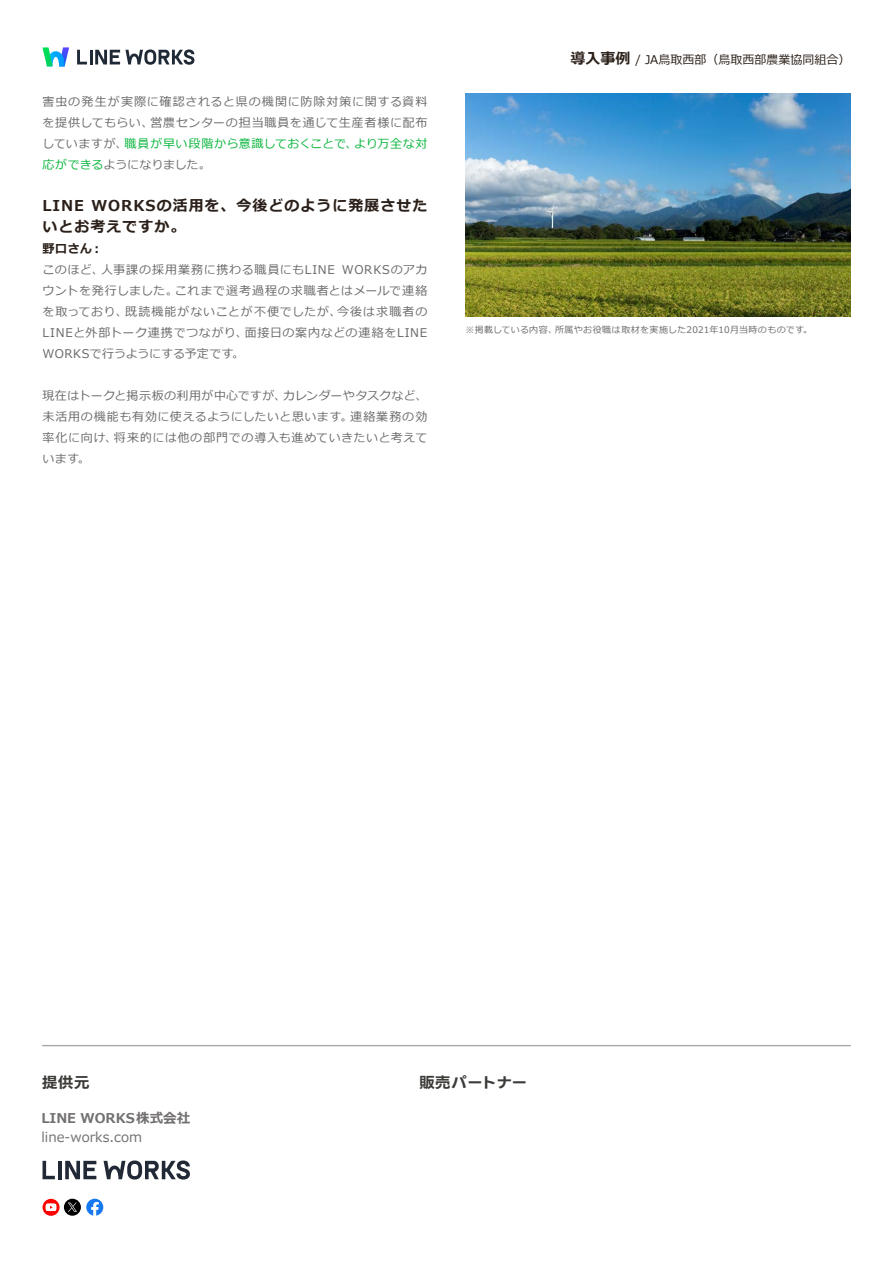
<style>
.page{position:relative;width:893px;height:1263px;background:#fff}
.page>*{position:absolute;margin:0;border:0;box-sizing:border-box;transform-origin:0 0}
.t1{font:700 15px/21px "Meiryo";letter-spacing:.065em;color:#2b2019}
.t2{font:700 15px "LINE Seed JP OTF";color:#3d3b38;scale:1.06 1}
.t3{font:13.5px "Meiryo";color:#737070}
.t4{font:700 13.5px "Meiryo";color:#737070}
.t5{font:12px/21px "Meiryo";letter-spacing:.05em;color:#6a6a6a}
.t6{font:12px "Meiryo";letter-spacing:.07em;color:#6a6a6a}
.t7{font:12px "Meiryo";letter-spacing:.04em;color:#07b53b}
.t8{font:12px/21px "Meiryo";letter-spacing:.005em;color:#6a6a6a}
.t9{font:12px "Meiryo";letter-spacing:.03em;color:#6a6a6a}
.t10{font:12px "Meiryo";color:#2b2019}
.t11{font:12px "Meiryo";letter-spacing:.075em;color:#6a6a6a}
.t12{font:12px "Meiryo";color:#6a6a6a}
.t13{font:12px "Meiryo";letter-spacing:.02em;color:#6a6a6a}
.t14{font:12px "Meiryo";letter-spacing:.025em;color:#6a6a6a}
.t15{font:12px "Meiryo";letter-spacing:.08em;color:#6a6a6a}
.t16{font:700 12px "Meiryo";color:#2b2019}
.t17{font:9px "Meiryo";letter-spacing:.035em;color:#6a6a6a}
.s1{color:#07b53b}
</style>
<div class="page">
<svg style="left:42px;top:47px;width:27px;height:19px"></svg>
<svg style="left:77px;top:50px;width:10px;height:14px"></svg>
<hr style="left:90px;top:50px;width:3px;height:14px;background:#202936">
<svg style="left:95px;top:49px;width:99px;height:16px"></svg>
<svg style="left:86px;top:1199px;width:17px;height:17px"></svg>
<div style="left:42px;top:1045px;width:808px;height:1px;border:1px solid #a8a6a6"></div>
<svg style="left:43px;top:1161px;width:12px;height:18px"></svg>
<hr style="left:58px;top:1161px;width:4px;height:18px;background:#212936">
<svg style="left:65px;top:1161px;width:31px;height:18px"></svg>
<svg style="left:104px;top:1160px;width:86px;height:19px"></svg>
<div style="left:64px;top:1199px;width:17px;height:17px;background:#000;border-radius:50%"></div>
<svg style="left:68px;top:1202px;width:9px;height:10px"></svg>
<svg style="left:43px;top:1199px;width:17px;height:17px"></svg>
<img style="left:466px;top:94px;width:384px;height:223px">
<p class="t5" style="left:43px;top:92px;width:386px;text-align:right">害虫の発生が実際に確認されると県の機関に防除対策に関する資料営農センターの担当職員を通じて生産者様に配布</p>
<p class="t14" style="left:43px;top:115px;width:113px">を提供してもらい、</p>
<p class="t8" style="left:43px;top:134px;width:170px">していますが、<br><span class="s1">応ができる</span>ようになりました。</p>
<p class="t1" style="left:92px;top:196px;width:337px">WORKSの活用を、今後どのように発展させた</p>
<p class="t7" style="left:125px;top:136px;width:234px">職員が早い段階から意識しておくことで、</p>
<p class="t7" style="left:354px;top:136px;width:75px">より万全な対</p>
<p class="t1" style="left:43px;top:196px;width:144px">LINE<br>いとお考えですか。</p>
<p class="t16" style="left:43px;top:240px;width:62px">野口さん：</p>
<p class="t5" style="left:43px;top:260px;width:63px">このほど、</p>
<p class="t5" style="left:101px;top:260px;width:235px">人事課の採用業務に携わる職員にもLINE</p>
<p class="t6" style="left:342px;top:262px;width:87px">WORKSのアカ</p>
<p class="t6" style="left:175px;top:283px;width:254px">これまで選考過程の求職者とはメールで連絡</p>
<p class="t13" style="left:43px;top:283px;width:137px">ウントを発行しました。</p>
<p class="t11" style="left:125px;top:304px;width:218px">既読機能がないことが不便でしたが、</p>
<p class="t15" style="left:337px;top:304px;width:92px">今後は求職者の</p>
<p class="t5" style="left:43px;top:302px;width:87px">を取っており、</p>
<p class="t5" style="left:43px;top:323px;width:207px">LINEと外部トーク連携でつながり、<br>WORKSで行うようにする予定です。</p>
<p class="t5" style="left:245px;top:323px;width:184px">面接日の案内などの連絡をLINE</p>
<p class="t12" style="left:283px;top:388px;width:146px">カレンダーやタスクなど、</p>
<p class="t9" style="left:43px;top:388px;width:245px">現在はトークと掲示板の利用が中心ですが、</p>
<p class="t5" style="left:350px;top:407px;width:79px">連絡業務の効</p>
<p class="t5" style="left:114px;top:407px;width:315px;text-indent:-71px">未活用の機能も有効に使えるようにしたいと思います。<br>将来的には他の部門での導入も進めていきたいと考えて</p>
<p class="t5" style="left:43px;top:428px;width:76px">率化に向け、います。</p>
<p class="t1" style="left:571px;top:49px;width:61px">導入事例</p>
<p class="t10" style="left:636px;top:51px;width:216px">/ JA鳥取西部（鳥取西部農業協同組合(</p>
<p class="t17" style="left:555px;top:324px;width:259px">所属やお役職は取材を実施した2021年10月当時のものです。</p>
<p class="t17" style="left:466px;top:324px;width:93px">※掲載している内容、</p>
<p class="t2" style="left:42px;top:1074px;width:47px">提供元</p>
<p class="t4" style="left:41px;top:1109px;width:150px">LINE WORKS株式会社</p>
<p class="t3" style="left:42px;top:1128px;width:102px">line-works.com</p>
<p class="t2" style="left:419px;top:1074px;width:104px">販売パートナー</p>
</div>
